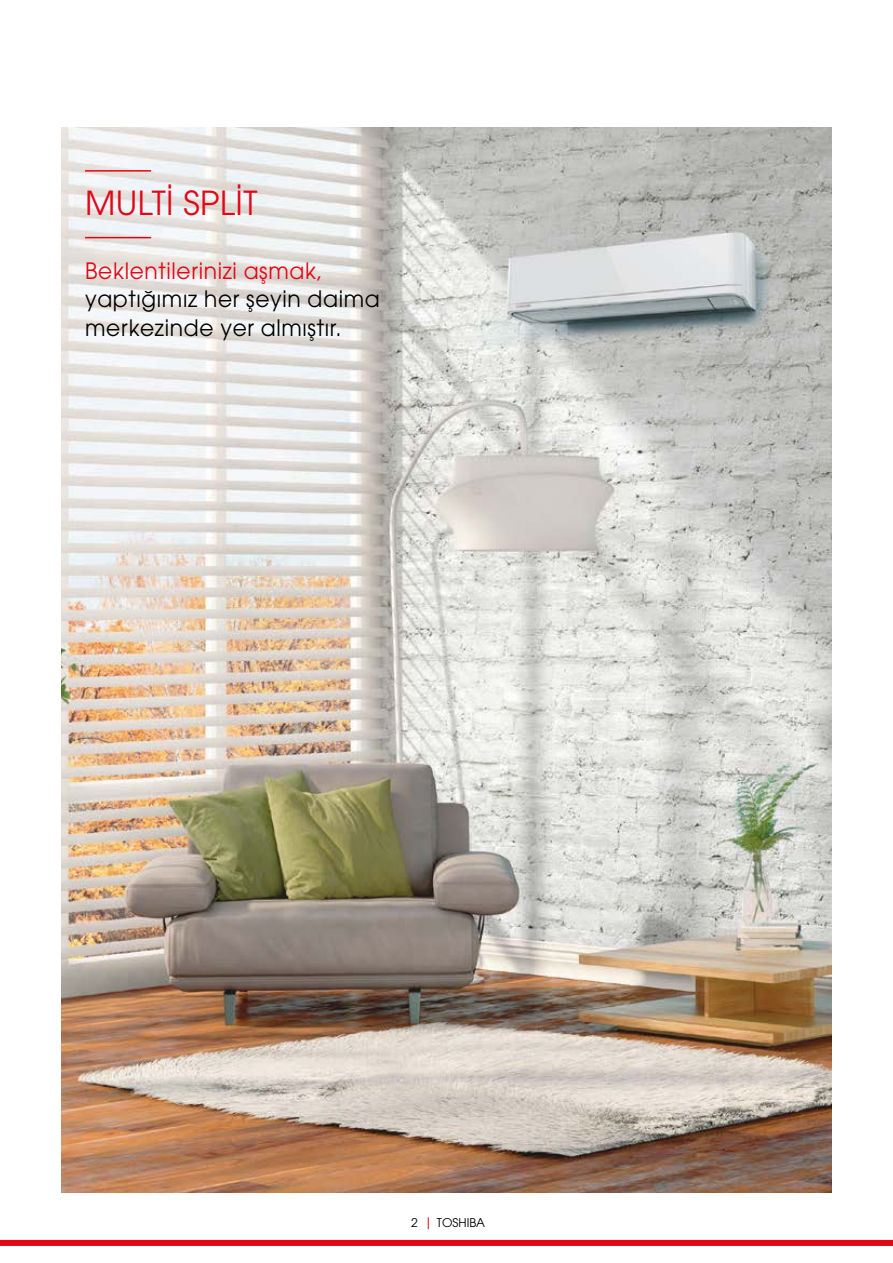
<style>
.page{position:relative;width:893px;height:1263px;background:#fff}
.page>*{position:absolute;margin:0;border:0;box-sizing:border-box;transform-origin:0 0}
.t1{font:33px "ITC Avant Garde Pro";letter-spacing:.01em;color:#e1081a}
.t2{font:22.5px/28.5px "ITC Avant Garde Pro";letter-spacing:.03em;color:#000}
.t3{font:22.5px "ITC Avant Garde Pro";letter-spacing:.03em;color:#e30613}
.t4{font:12px "ITC Avant Garde Pro";color:#000}
</style>
<div class="page">
<svg style="left:428px;top:1217px;width:1px;height:12px"></svg>
<div style="left:0;top:1240px;width:893px;height:6px;background:#e30613"></div>
<img style="left:62px;top:128px;width:769px;height:1065px">
<hr style="left:85px;top:237px;width:66px;height:1px;background:#e30613">
<hr style="left:85px;top:170px;width:66px;height:2px;background:#e30613">
<h1 class="t1" style="left:85px;top:182px;width:174px">MULTİ SPLİT</h1>
<p class="t3" style="left:85px;top:257px;width:239px">Beklentilerinizi aşmak,</p>
<p class="t2" style="left:85px;top:284px;width:296px">yaptığımız her şeyin daima merkezinde yer almıştır.</p>
<p class="t4" style="left:411px;top:1215px;width:8px">2</p>
<p class="t4" style="left:437px;top:1215px;width:50px">TOSHIBA</p>
</div>
